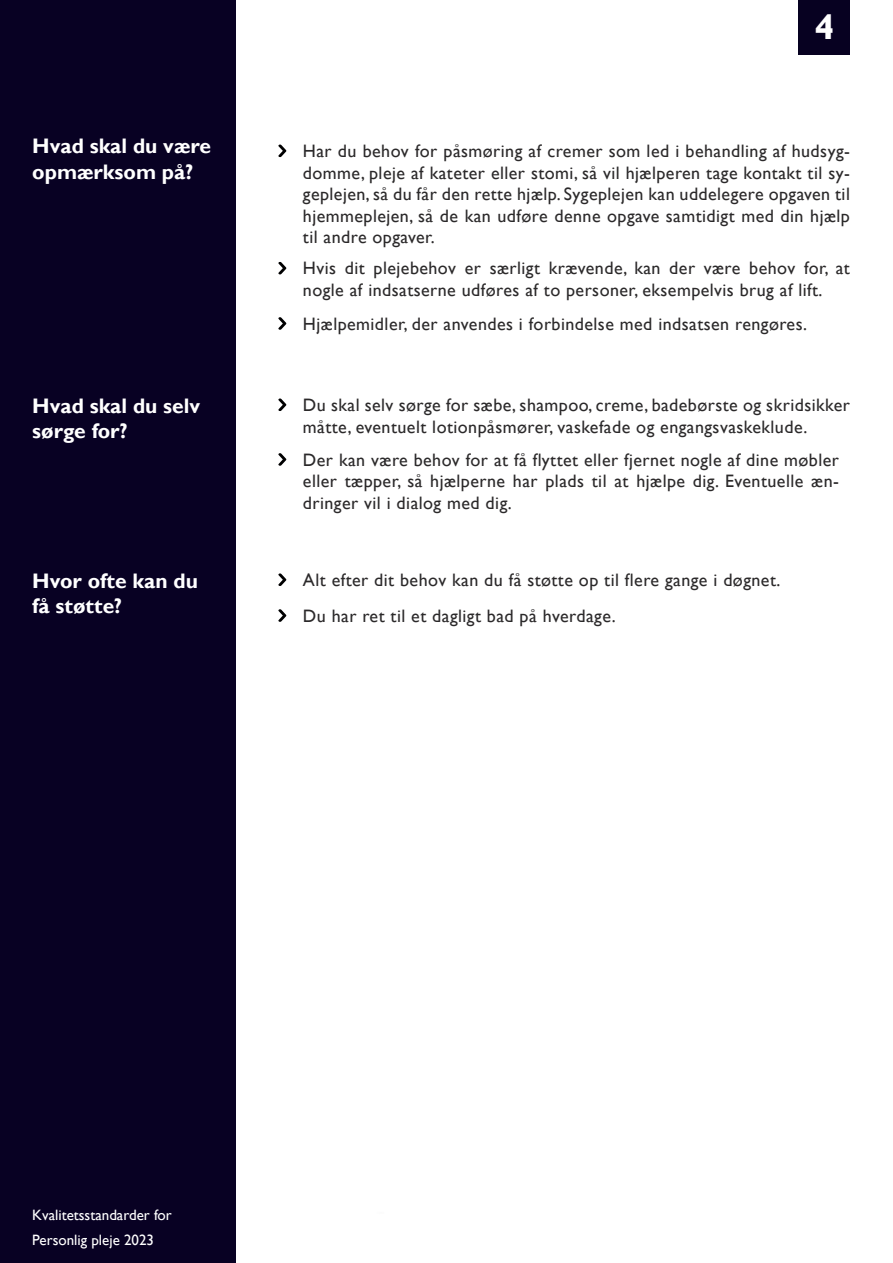
<style>
.page{position:relative;width:893px;height:1263px;background:#fff}
.page>*{position:absolute;margin:0;border:0;box-sizing:border-box;transform-origin:0 0}
.t1{font:700 36px "Gill Sans";color:#fff}
.t2{font:700 21px/25.2px "Gill Sans";color:#fff}
.t3{font:18px/21.6px "Gill Sans";letter-spacing:.025em;color:#2b292a}
.t4{font:15px/25.2px "Gill Sans";color:#fff}
</style>
<div class="page">
<div style="left:0;top:0;width:235px;height:1263px;background:#080123"></div>
<svg style="left:278px;top:317px;width:8px;height:13px"></svg>
<svg style="left:278px;top:453px;width:8px;height:13px"></svg>
<svg style="left:278px;top:573px;width:8px;height:13px"></svg>
<svg style="left:278px;top:609px;width:8px;height:13px"></svg>
<svg style="left:278px;top:145px;width:8px;height:12px"></svg>
<svg style="left:278px;top:262px;width:8px;height:12px"></svg>
<svg style="left:278px;top:398px;width:8px;height:13px"></svg>
<div style="left:799px;top:0;width:51px;height:54px;background:#070121"></div>
<h1 class="t1" style="left:814px;top:6px;width:21px">4</h1>
<p class="t2" style="left:32px;top:133px;width:180px">Hvad skal du være opmærksom på?</p>
<p class="t3" style="left:303px;top:140px;width:548px;text-align:justify">Har du behov for påsmøring af cremer som led i behandling af hudsyg&shy;domme, pleje af kateter eller stomi, så vil hjælperen tage kontakt til sy&shy;geplejen, så du får den rette hjælp. Sygeplejen kan uddelegere opgaven til hjemmeplejen, så de kan udføre denne opgave samtidigt med din hjælp til andre opgaver.</p>
<p class="t3" style="left:303px;top:257px;width:548px">Hvis dit plejebehov er særligt krævende, kan der være behov for, at nogle af indsatserne udføres af to personer, eksempelvis brug af lift.</p>
<p class="t2" style="left:32px;top:393px;width:169px">Hvad skal du selv sørge for?</p>
<p class="t2" style="left:32px;top:568px;width:167px">Hvor ofte kan du få støtte?</p>
<p class="t3" style="left:303px;top:313px;width:506px">Hjælpemidler, der anvendes i forbindelse med indsatsen rengøres.</p>
<p class="t3" style="left:303px;top:394px;width:548px">Du skal selv sørge for sæbe, shampoo, creme, badebørste og skridsikker måtte, eventuelt lotionpåsmører, vaskefade og engangsvaskeklude.</p>
<p class="t3" style="left:303px;top:449px;width:538px;text-align:justify">Der kan være behov for at få flyttet eller fjernet nogle af dine møbler eller tæpper, så hjælperne har plads til at hjælpe dig. Eventuelle æn&shy;dringer vil i dialog med dig.</p>
<p class="t3" style="left:303px;top:562px;width:479px;line-height:35.8px">Alt efter dit behov kan du få støtte op til flere gange i døgnet.<br>Du har ret til et dagligt bad på hverdage.</p>
<p class="t4" style="left:32px;top:1202px;width:141px">Kvalitetsstandarder for<br>Personlig pleje 2023</p>
</div>
